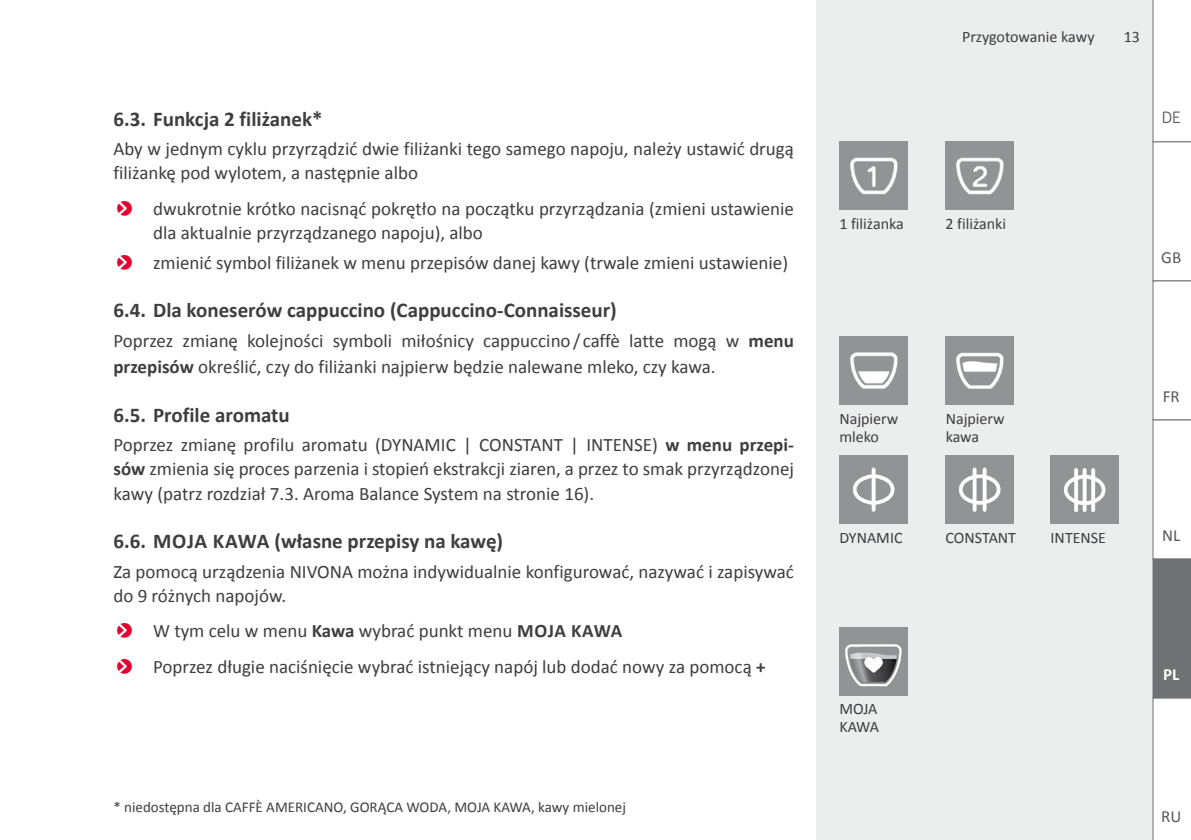
<style>
.page{position:relative;width:1191px;height:840px;background:#fff}
.page>*{position:absolute;margin:0;border:0;box-sizing:border-box;transform-origin:0 0}
.t1{font:700 21px "Calibri";color:#3e3d40}
.t2{font:19px/24px "Calibri";color:#3e3d40}
.t3{font:17px "Calibri";color:#58585a}
.t4{font:17px "Bariol";color:#58585a}
.t5{font:700 17px "Calibri";color:#fff}
.t6{font:16px/18px "Calibri";color:#3e3d40}
.t7{font:15px "Calibri";color:#3e3d40}
.s1{font-weight:700}
</style>
<div class="page">
<div style="left:816px;top:0;width:375px;height:839px;background:#eceded"></div>
<svg style="left:1152px;top:0;width:39px;height:839px"></svg>
<img style="left:839px;top:336px;width:68px;height:69px">
<img style="left:839px;top:142px;width:68px;height:68px">
<img style="left:945px;top:142px;width:68px;height:68px">
<img style="left:839px;top:455px;width:68px;height:68px">
<img style="left:945px;top:455px;width:68px;height:68px">
<img style="left:1050px;top:455px;width:68px;height:68px">
<img style="left:946px;top:336px;width:68px;height:69px">
<div style="left:839px;top:626px;width:68px;height:68px;background:#929395"></div>
<img style="left:845px;top:644px;width:57px;height:43px">
<p class="t1" style="left:113px;top:104px;width:211px">6.3. Funkcja 2 filiżanek*</p>
<p class="t2" style="left:113px;top:136px;width:682px">Aby w jednym cyklu przyrządzić dwie filiżanki tego samego napoju, należy ustawić drugą filiżankę pod wylotem, a następnie albo</p>
<p class="t2" style="left:153px;top:195px;width:642px">dwukrotnie krótko nacisnąć pokrętło na początku przyrządzania (zmieni ustawienie dla aktualnie przyrządzanego napoju), albo</p>
<p class="t2" style="left:153px;top:249px;width:636px">zmienić symbol filiżanek w menu przepisów danej kawy (trwale zmieni ustawienie)</p>
<p class="t1" style="left:113px;top:295px;width:505px">6.4. Dla koneserów cappuccino (Cappuccino-Connaisseur)</p>
<p class="t2" style="left:113px;top:326px;width:682px;line-height:26px">Poprzez zmianę kolejności symboli miłośnicy cappuccino/ caffè latte mogą w <span class="s1">menu przepisów</span> określić, czy do filiżanki najpierw będzie nalewane mleko, czy kawa.</p>
<p class="t1" style="left:113px;top:399px;width:178px">6.5. Profile aromatu</p>
<p class="t2" style="left:113px;top:432px;width:682px;text-align:justify">Poprzez zmianę profilu aromatu (DYNAMIC | CONSTANT | INTENSE) <span class="s1">w menu przepi&shy;sów</span> zmienia się proces parzenia i stopień ekstrakcji ziaren, a przez to smak przyrządzonej kawy (patrz rozdział 7.3. Aroma Balance System na stronie 16).</p>
<p class="t1" style="left:113px;top:526px;width:391px">6.6. MOJA KAWA (własne przepisy na kawę)</p>
<p class="t2" style="left:113px;top:558px;width:682px">Za pomocą urządzenia NIVONA można indywidualnie konfigurować, nazywać i zapisywać do 9 różnych napojów.</p>
<p class="t2" style="left:153px;top:612px;width:614px;line-height:35.4px">W tym celu w menu <span class="s1">Kawa</span> wybrać punkt menu <span class="s1">MOJA KAWA<br></span>Poprzez długie naciśnięcie wybrać istniejący napój lub dodać nowy za pomocą <span class="s1">+</span></p>
<p class="t7" style="left:113px;top:796px;width:514px">* niedostępna dla CAFFÈ AMERICANO, GORĄCA WODA, MOJA KAWA, kawy mielonej</p>
<p class="t6" style="left:962px;top:27px;width:134px">Przygotowanie kawy</p>
<p class="t6" style="left:1123px;top:27px;width:18px">13</p>
<p class="t4" style="left:1161px;top:108px;width:21px">DE</p>
<p class="t6" style="left:839px;top:214px;width:66px">1 filiżanka</p>
<p class="t6" style="left:945px;top:214px;width:62px">2 filiżanki</p>
<p class="t3" style="left:1161px;top:247px;width:21px">GB</p>
<p class="t6" style="left:839px;top:409px;width:60px">Najpierw mleko</p>
<p class="t6" style="left:945px;top:409px;width:60px">Najpierw kawa</p>
<p class="t6" style="left:839px;top:527px;width:65px">DYNAMIC</p>
<p class="t6" style="left:945px;top:527px;width:72px">CONSTANT</p>
<p class="t6" style="left:1050px;top:527px;width:57px">INTENSE</p>
<p class="t6" style="left:839px;top:699px;width:41px">MOJA<br>KAWA</p>
<p class="t3" style="left:1162px;top:386px;width:19px">FR</p>
<p class="t3" style="left:1162px;top:525px;width:20px">NL</p>
<p class="t5" style="left:1163px;top:662px;width:18px">PL</p>
<p class="t3" style="left:1161px;top:805px;width:22px">RU</p>
</div>
